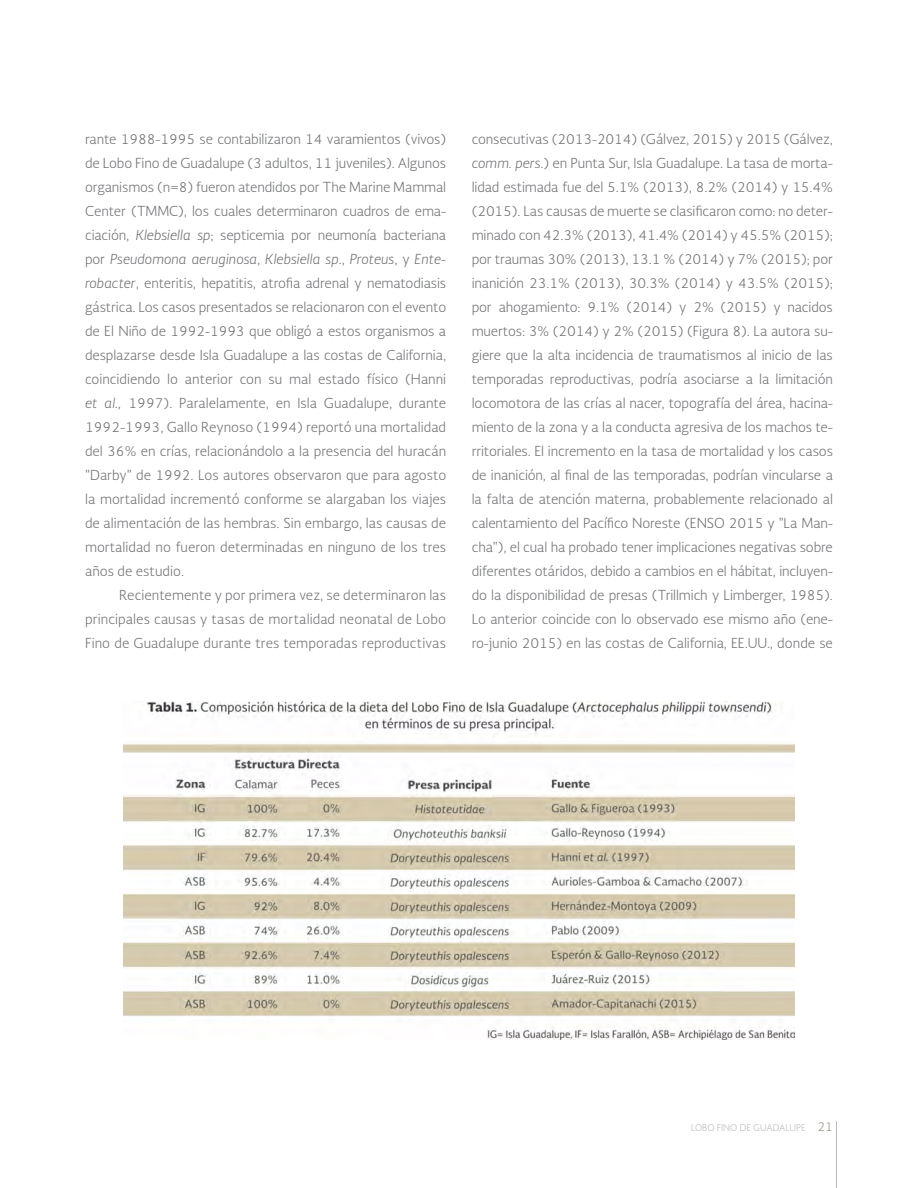
<style>
.page{position:relative;width:918px;height:1188px;background:#fff}
.page>*{position:absolute;margin:0;border:0;box-sizing:border-box;transform-origin:0 0}
.Texto{font:300 13.5px/24px "Soberana Sans";letter-spacing:-.01em;color:#6c6d70;text-align:justify}
.Primer_párrafo{font:300 13.5px/24px "Soberana Sans";color:#6c6d70;text-align:justify}
.t1{font:300 9px "Soberana Sans";color:#b8b6b5}
.s1{font-style:italic}
.s2{font-size:12px;color:#8f957a}
</style>
<div class="page">
<hr style="left:836px;top:1121px;width:1px;height:67px;background:#888584">
<img style="left:124px;top:702px;width:670px;height:337px">
<p class="Primer_párrafo" style="left:85px;top:127px;width:363px">rante 1988-1995 se contabilizaron 14 varamientos (vivos) de Lobo Fino de Guadalupe (3 adultos, 11 juveniles). Algunos organismos (n=8) fueron atendidos por The Marine Mammal Center (TMMC), los cuales determinaron cuadros de ema&shy;ciación, <span class="s1">Klebsiella sp</span>; septicemia por neumonía bacteriana por <span class="s1">Pseudomona aeruginosa</span>, <span class="s1">Klebsiella sp</span>., <span class="s1">Proteus</span>, y <span class="s1">Ente&shy;robacter</span>, enteritis, hepatitis, atrofia adrenal y nematodiasis gástrica. Los casos presentados se relacionaron con el evento de El Niño de 1992-1993 que obligó a estos organismos a desplazarse desde Isla Guadalupe a las costas de California, coincidiendo lo anterior con su mal estado físico (Hanni <span class="s1">et al.,</span> 1997). Paralelamente, en Isla Guadalupe, durante 1992-1993, Gallo Reynoso (1994) reportó una mortalidad del 36% en crías, relacionándolo a la presencia del huracán "Darby" de 1992. Los autores observaron que para agosto la mortalidad incrementó conforme se alargaban los viajes de alimentación de las hembras. Sin embargo, las causas de mortalidad no fueron determinadas en ninguno de los tres años de estudio.</p>
<p class="Texto" style="left:85px;top:583px;width:363px;text-indent:34px">Recientemente y por primera vez, se determinaron las principales causas y tasas de mortalidad neonatal de Lobo Fino de Guadalupe durante tres temporadas reproductivas</p>
<p class="Texto" style="left:472px;top:127px;width:363px">consecutivas (2013-2014) (Gálvez, 2015) y 2015 (Gálvez, <span class="s1">comm. pers</span>.) en Punta Sur, Isla Guadalupe. La tasa de morta&shy;lidad estimada fue del 5.1% (2013), 8.2% (2014) y 15.4% (2015). Las causas de muerte se clasificaron como: no deter&shy;minado con 42.3% (2013), 41.4% (2014) y 45.5% (2015); por traumas 30% (2013), 13.1 % (2014) y 7% (2015); por inanición 23.1% (2013), 30.3% (2014) y 43.5% (2015); por ahogamiento: 9.1% (2014) y 2% (2015) y nacidos muertos: 3% (2014) y 2% (2015) (Figura 8). La autora su&shy;giere que la alta incidencia de traumatismos al inicio de las temporadas reproductivas, podría asociarse a la limitación locomotora de las crías al nacer, topografía del área, hacina&shy;miento de la zona y a la conducta agresiva de los machos te&shy;rritoriales. El incremento en la tasa de mortalidad y los casos de inanición, al final de las temporadas, podrían vincularse a la falta de atención materna, probablemente relacionado al calentamiento del Pacífico Noreste (ENSO 2015 y "La Man&shy;cha"), el cual ha probado tener implicaciones negativas sobre diferentes otáridos, debido a cambios en el hábitat, incluyen&shy;do la disponibilidad de presas (Trillmich y Limberger, 1985).<br>Lo anterior coincide con lo observado ese mismo año (ene&shy;ro-junio 2015) en las costas de California, EE.UU., donde se</p>
<p class="t1" style="left:691px;top:1122px;width:143px">LOBO FINO DE GUADALUPE <span class="s2">21</span></p>
</div>
